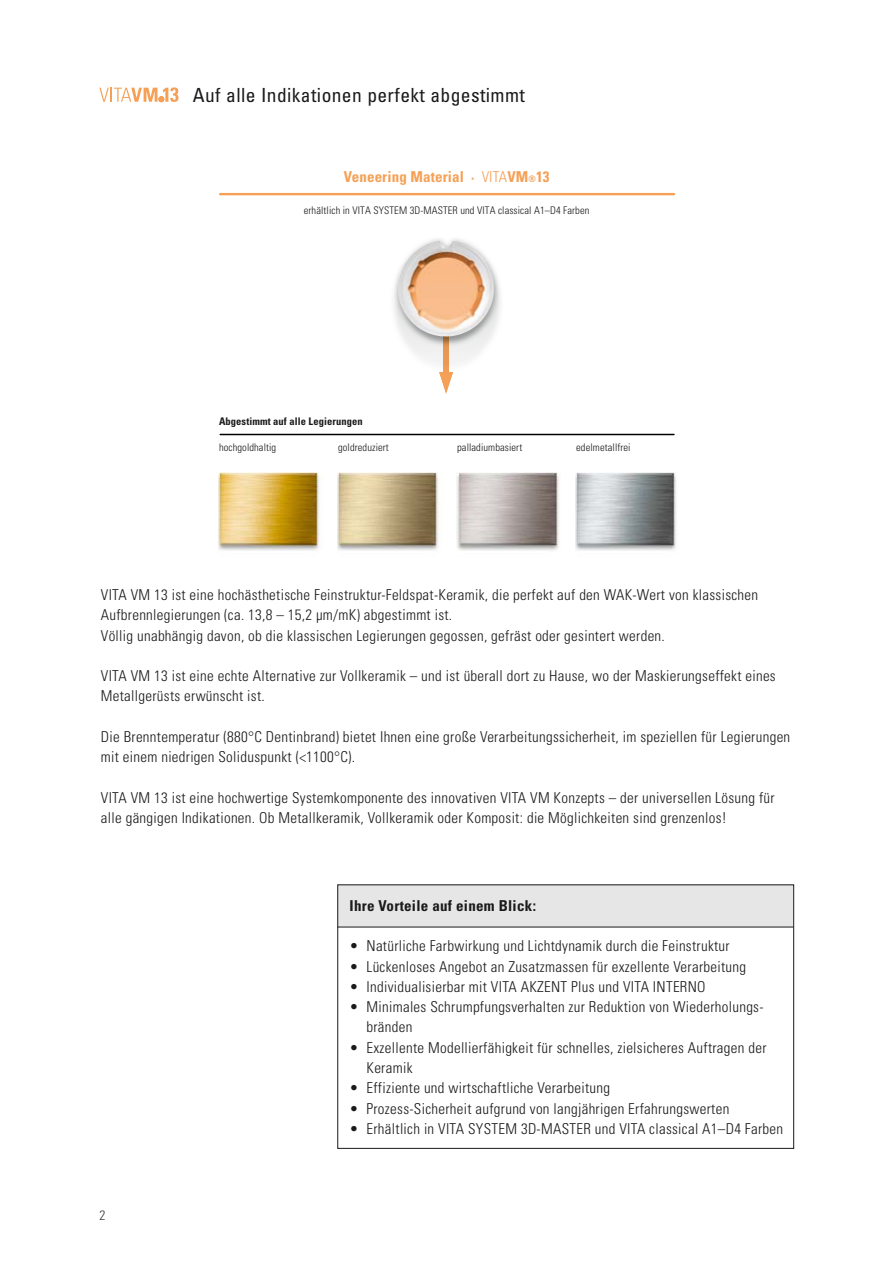
<style>
.page{position:relative;width:893px;height:1263px;background:#fff}
.page>*{position:absolute;margin:0;border:0;box-sizing:border-box;transform-origin:0 0}
.t1{font:condensed 19.5px "Univers";letter-spacing:.02em;color:#1a1a1a}
.t2{font:300 condensed 15px/20.2px "Univers LT";letter-spacing:.02em;color:#1a1a1a}
.t3{font:700 condensed 15px "Univers LT";letter-spacing:.01em;color:#f5a056}
.t4{font:700 condensed 15px "Univers LT";letter-spacing:.02em;color:#1a1a1a}
.t5{font:300 condensed 13.5px "Univers";color:#3b3b3a}
.t6{font:300 condensed 10.5px "Univers LT";letter-spacing:.01em;color:#1a1a1a}
.t7{font:700 condensed 10.5px "Univers LT";letter-spacing:.01em;color:#1a1a1a}
.s1{font-weight:300}
.s2{font-size:9px}
</style>
<div class="page">
<svg style="left:99px;top:87px;width:79px;height:16px"></svg>
<hr style="left:220px;top:193px;width:454px;height:2px;background:#f5a056">
<hr style="left:220px;top:434px;width:454px;height:1px;background:#000">
<img style="left:394px;top:239px;width:106px;height:133px">
<img style="left:444px;top:266px;width:4px;height:106px">
<img style="left:439px;top:372px;width:14px;height:22px">
<img style="left:398px;top:241px;width:40px;height:54px">
<img style="left:219px;top:472px;width:104px;height:79px">
<img style="left:338px;top:472px;width:101px;height:79px">
<img style="left:457px;top:472px;width:102px;height:79px">
<img style="left:576px;top:472px;width:100px;height:79px">
<div style="left:338px;top:884px;width:455px;height:43px;background:#e6e6e6"></div>
<div style="left:337px;top:885px;width:457px;height:263px;border:1px solid #1a1a1a"></div>
<hr style="left:338px;top:927px;width:455px;height:1px;background:#1a1a1a">
<h1 class="t1" style="left:193px;top:83px;width:334px">Auf alle Indikationen perfekt abgestimmt</h1>
<p class="t3" style="left:344px;top:168px;width:207px">Veneering Material · <span class="s1">VITA</span>VM<span class="s2">®</span>13</p>
<p class="t6" style="left:304px;top:204px;width:287px">erhältlich in VITA SYSTEM 3D-MASTER und VITA classical A1–D4 Farben</p>
<p class="t7" style="left:219px;top:415px;width:145px">Abgestimmt auf alle Legierungen</p>
<p class="t6" style="left:219px;top:441px;width:59px">hochgoldhaltig</p>
<p class="t6" style="left:338px;top:441px;width:52px">goldreduziert</p>
<p class="t6" style="left:457px;top:441px;width:67px">palladiumbasiert</p>
<p class="t6" style="left:576px;top:441px;width:56px">edelmetallfrei</p>
<p class="t2" style="left:101px;top:585px;width:659px">VITA VM 13 ist eine hochästhetische Feinstruktur-Feldspat-Keramik, die perfekt auf den WAK-Wert von klassischen<br>Aufbrennlegierungen (ca. 13,8 – 15,2 µm/mK) abgestimmt ist.<br>Völlig unabhängig davon, ob die klassischen Legierungen gegossen, gefräst oder gesintert werden.</p>
<p class="t2" style="left:101px;top:666px;width:676px">VITA VM 13 ist eine echte Alternative zur Vollkeramik – und ist überall dort zu Hause, wo der Maskierungseffekt eines<br>Metallgerüsts erwünscht ist.</p>
<p class="t2" style="left:101px;top:727px;width:691px">Die Brenntemperatur (880°C Dentinbrand) bietet Ihnen eine große Verarbeitungssicherheit, im speziellen für Legierungen mit einem niedrigen Soliduspunkt (&lt;1100°C).</p>
<p class="t2" style="left:101px;top:787px;width:675px">VITA VM 13 ist eine hochwertige Systemkomponente des innovativen VITA VM Konzepts – der universellen Lösung für alle gängigen Indikationen. Ob Metallkeramik, Vollkeramik oder Komposit: die Möglichkeiten sind grenzenlos!</p>
<p class="t5" style="left:99px;top:1207px;width:7px">2</p>
<p class="t4" style="left:350px;top:896px;width:188px">Ihre Vorteile auf einem Blick:</p>
<p class="t2" style="left:350px;top:936px;width:382px">• Natürliche Farbwirkung und Lichtdynamik durch die Feinstruktur</p>
<p class="t2" style="left:350px;top:956px;width:398px">• Lückenloses Angebot an Zusatzmassen für exzellente Verarbeitung</p>
<p class="t2" style="left:350px;top:976px;width:358px">• Individualisierbar mit VITA AKZENT Plus und VITA INTERNO</p>
<p class="t2" style="left:367px;top:997px;width:399px;text-indent:-17px">• Minimales Schrumpfungsverhalten zur Reduktion von Wiederholungs&shy;bränden</p>
<p class="t2" style="left:367px;top:1037px;width:401px;text-indent:-17px">• Exzellente Modellierfähigkeit für schnelles, zielsicheres Auftragen der<br>Keramik</p>
<p class="t2" style="left:350px;top:1078px;width:262px">• Effiziente und wirtschaftliche Verarbeitung</p>
<p class="t2" style="left:350px;top:1098px;width:381px">• Prozess-Sicherheit aufgrund von langjährigen Erfahrungswerten</p>
<p class="t2" style="left:350px;top:1118px;width:435px">• Erhältlich in VITA SYSTEM 3D-MASTER und VITA classical A1–D4 Farben</p>
</div>
